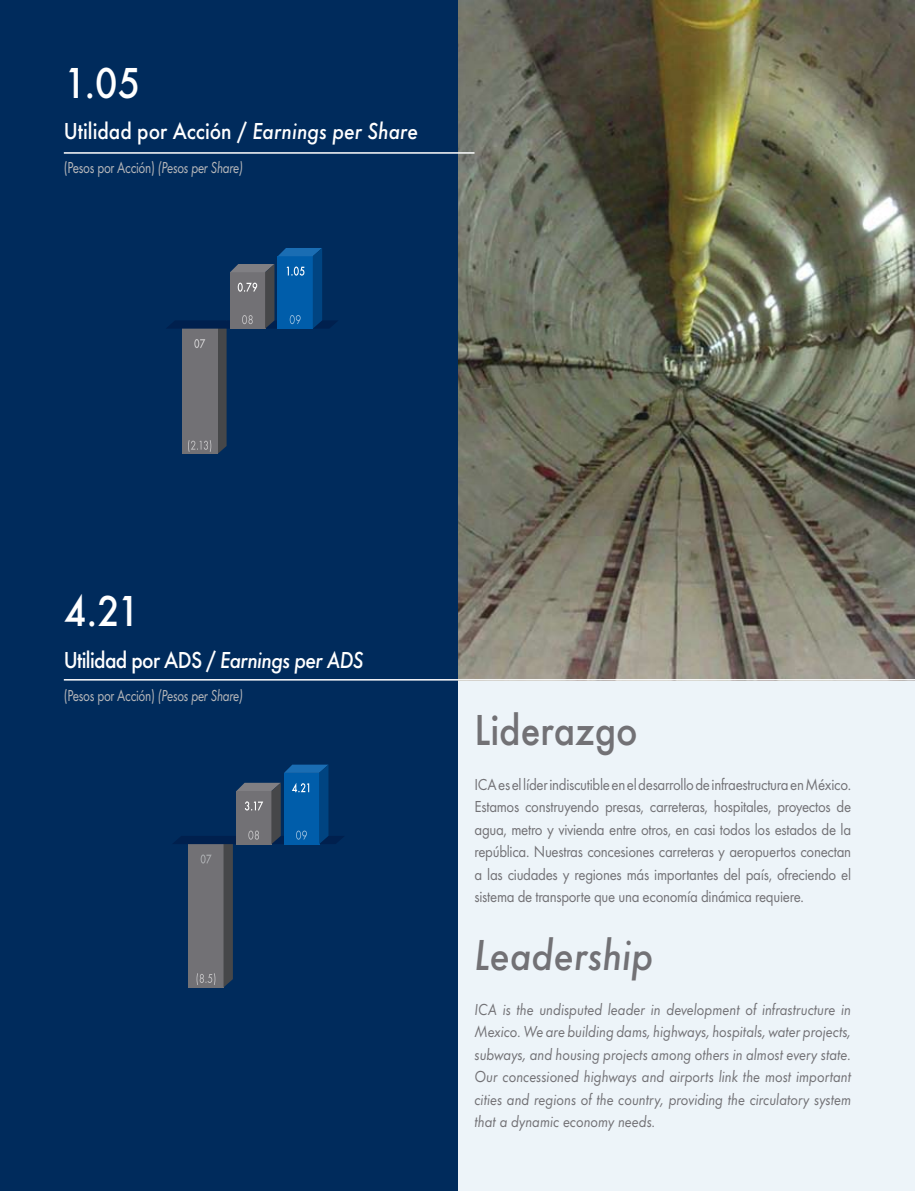
<style>
.page{position:relative;width:915px;height:1191px;background:#fff}
.page>*{position:absolute;margin:0;border:0;box-sizing:border-box;transform-origin:0 0}
.t1{font:italic 500 45px "Futura T";color:#727175;scale:.9 1}
.t2{font:500 45px "Futura T";color:#727175;scale:.9 1}
.t3{font:500 45px "Futura T";color:#fff;scale:.9 1}
.t4{font:500 24px "Futura T";color:#fff;scale:.9 1}
.t5{font:500 24px "Futura T";letter-spacing:-.03em;color:#fff;scale:.9 1}
.t6{font:16.5px/22.5px "Futura T";letter-spacing:-.02em;color:#727175;text-align:justify;scale:.9 1}
.t7{font:italic 16.5px/22.5px "Futura T";color:#727175;text-align:justify;scale:.9 1}
.t8{font:16.5px "Futura T";letter-spacing:-.02em;color:#b8b8ba;scale:.8 1}
.s1{font-style:italic}
</style>
<div class="page">
<div style="left:457px;top:676px;width:457px;height:515px;background:#edf4f9"></div>
<img style="left:457px;top:0;width:457px;height:679px">
<div style="left:0;top:0;width:457px;height:1191px;background:#002b5c"></div>
<svg style="left:167px;top:248px;width:170px;height:206px"></svg>
<hr style="left:64px;top:152px;width:410px;height:2px;background:#fff">
<hr style="left:64px;top:679px;width:850px;height:1px;background:#fff">
<svg style="left:173px;top:764px;width:171px;height:223px"></svg>
<h1 class="t3" style="left:64px;top:57px;width:87px">1.05</h1>
<h2 class="t4" style="left:64px;top:117px;width:395px">Utilidad por Acción / <span class="s1">Earnings per Share</span></h2>
<p class="t8" style="left:64px;top:158px;width:225px">(Pesos por Acción) <span class="s1">(Pesos per Share)</span></p>
<h1 class="t3" style="left:64px;top:584px;width:86px">4.21</h1>
<h2 class="t5" style="left:64px;top:645px;width:334px">Utilidad por ADS / <span class="s1">Earnings per ADS</span></h2>
<p class="t8" style="left:64px;top:686px;width:225px">(Pesos por Acción) <span class="s1">(Pesos per Share)</span></p>
<h1 class="t2" style="left:474px;top:703px;width:183px">Liderazgo</h1>
<p class="t6" style="left:474px;top:772px;width:420px">ICA es el líder indiscutible en el desarrollo de infraestructura en México.<br>Estamos construyendo presas, carreteras, hospitales, proyectos de agua, metro y vivienda entre otros, en casi todos los estados de la república. Nuestras concesiones carreteras y aeropuertos conectan a las ciudades y regiones más importantes del país, ofreciendo el sistema de transporte que una economía dinámica requiere.</p>
<h1 class="t1" style="left:474px;top:928px;width:200px">Leadership</h1>
<p class="t7" style="left:474px;top:997px;width:420px">ICA is the undisputed leader in development of infrastructure in Mexico. We are building dams, highways, hospitals, water projects, subways, and housing projects among others in almost every state.<br>Our concessioned highways and airports link the most important cities and regions of the country, providing the circulatory system that a dynamic economy needs.</p>
</div>
